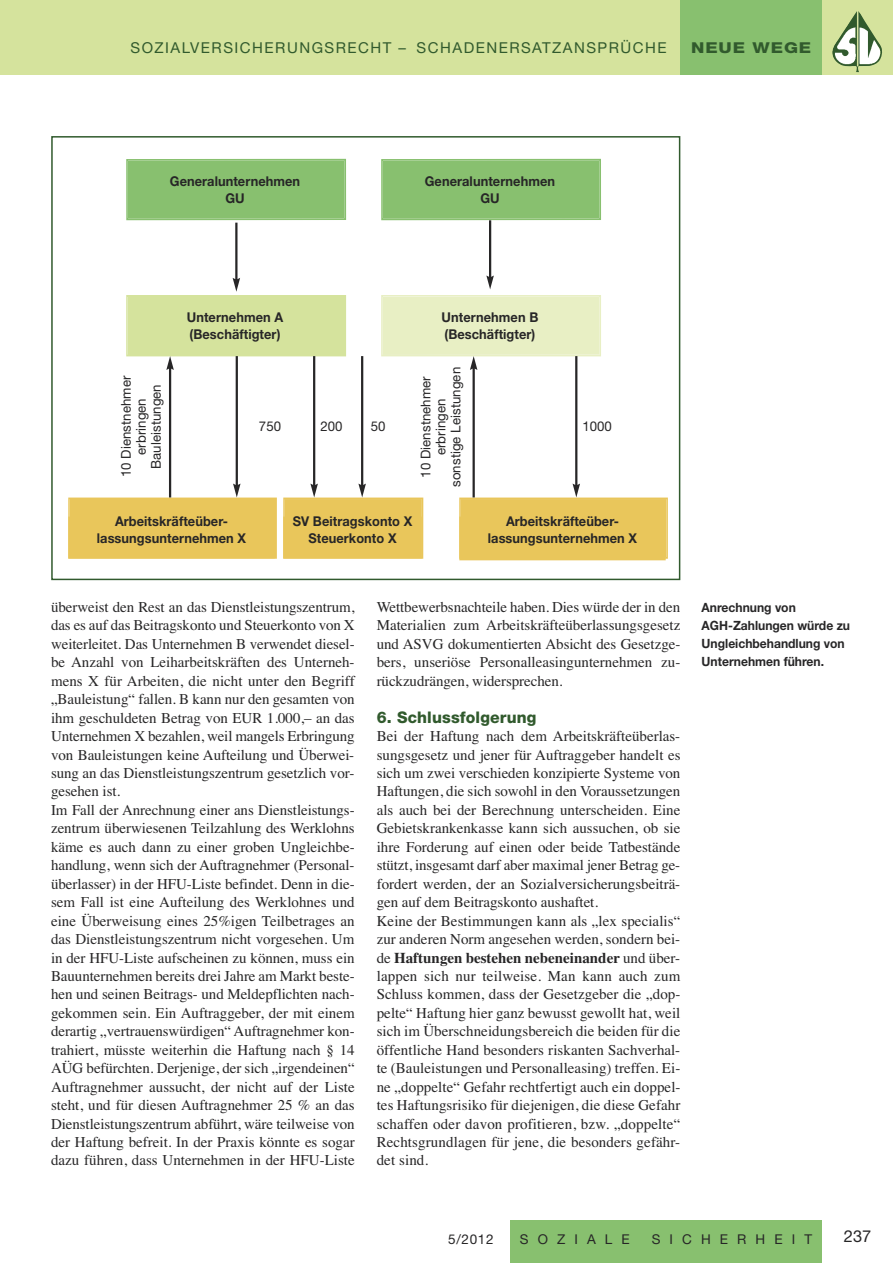
<style>
.page{position:relative;width:893px;height:1263px;background:#fff}
.page>*{position:absolute;margin:0;border:0;box-sizing:border-box;transform-origin:0 0}
.t1{font:16.5px "Helvetica Neue";color:#272627}
.t2{font:800 16.05px "Helvetica Neue";letter-spacing:.01em;color:#315a2d}
.t3{font:15px/18.5px "Times";color:#272627}
.t4{font:15px "Helvetica Neue";letter-spacing:.1em;color:#315a2d}
.t5{font:800 15px "Helvetica Neue";letter-spacing:.05em;color:#315a2d;scale:1.2 1}
.t6{font:700 13.5px/16.8px "Helvetica Neue";letter-spacing:.005em;color:#272627;text-align:center;scale:.95 1}
.t7{font:13.5px/15px "Helvetica Neue";letter-spacing:.005em;color:#272627;text-align:center}
.t8{font:13.5px "Helvetica Neue";letter-spacing:.675em;color:#272627}
.t9{font:700 12.75px/18px "Helvetica Neue";color:#272627;scale:.95 1}
.s1{font-weight:700}
</style>
<div class="page">
<div style="left:0;top:0;width:893px;height:74px;background:#d5e39d"></div>
<img style="left:832px;top:11px;width:50px;height:61px">
<div style="left:680px;top:0;width:142px;height:74px;background:#88c06f"></div>
<div style="left:510px;top:1220px;width:312px;height:43px;background:#88c06f"></div>
<div style="left:51px;top:136px;width:629px;height:444px;border:2px solid #315a2d"></div>
<div style="left:128px;top:160px;width:217px;height:59px;background:#88c06f"></div>
<div style="left:126px;top:159px;width:220px;height:61px;border:2px solid #88c06f"></div>
<div style="left:383px;top:160px;width:217px;height:59px;background:#88c06f"></div>
<div style="left:381px;top:159px;width:220px;height:61px;border:2px solid #88c06f"></div>
<div style="left:128px;top:296px;width:217px;height:59px;background:#d5e39d"></div>
<div style="left:126px;top:295px;width:220px;height:61px;border:2px solid #d5e39d"></div>
<div style="left:70px;top:499px;width:205px;height:58px;background:#e9c65b"></div>
<div style="left:68px;top:497px;width:209px;height:62px;border:2px solid #e9c65b"></div>
<div style="left:68px;top:517px;width:207px;height:41px;background:#e9c65b"></div>
<div style="left:461px;top:499px;width:205px;height:58px;background:#e9c65b"></div>
<div style="left:459px;top:497px;width:209px;height:62px;border:2px solid #e9c65b"></div>
<div style="left:459px;top:517px;width:207px;height:43px;background:#e9c65b"></div>
<div style="left:285px;top:499px;width:137px;height:58px;background:#e9c65b"></div>
<div style="left:283px;top:497px;width:140px;height:62px;border:2px solid #e9c65b"></div>
<div style="left:283px;top:517px;width:139px;height:41px;background:#e9c65b"></div>
<div style="left:383px;top:296px;width:216px;height:59px;background:#e8efc4"></div>
<div style="left:381px;top:295px;width:220px;height:61px;border:2px solid #e8efc4"></div>
<hr style="left:235px;top:223px;width:2px;height:57px;background:#272627">
<svg style="left:233px;top:278px;width:7px;height:14px"></svg>
<hr style="left:236px;top:356px;width:2px;height:130px;background:#272627">
<svg style="left:233px;top:484px;width:8px;height:13px"></svg>
<hr style="left:313px;top:356px;width:2px;height:130px;background:#272627">
<svg style="left:310px;top:484px;width:8px;height:13px"></svg>
<hr style="left:575px;top:356px;width:2px;height:130px;background:#272627">
<svg style="left:573px;top:484px;width:7px;height:13px"></svg>
<hr style="left:361px;top:356px;width:2px;height:130px;background:#272627">
<svg style="left:358px;top:484px;width:8px;height:13px"></svg>
<hr style="left:169px;top:367px;width:2px;height:130px;background:#272627">
<svg style="left:166px;top:356px;width:8px;height:14px"></svg>
<hr style="left:473px;top:367px;width:2px;height:130px;background:#272627">
<svg style="left:470px;top:356px;width:7px;height:14px"></svg>
<hr style="left:489px;top:220px;width:2px;height:58px;background:#272627">
<svg style="left:486px;top:275px;width:8px;height:14px"></svg>
<p class="t4" style="left:130px;top:43px;width:538px">SOZIALVERSICHERUNGSRECHT – SCHADENERSATZANSPRÜCHE</p>
<p class="t5" style="left:691px;top:43px;width:102px">NEUE WEGE</p>
<p class="t6" style="left:170px;top:174px;width:139px">Generalunternehmen<br>GU</p>
<p class="t6" style="left:425px;top:174px;width:139px">Generalunternehmen<br>GU</p>
<p class="t6" style="left:187px;top:310px;width:103px;text-align:left">Unternehmen A (Beschäftigter)</p>
<p class="t6" style="left:442px;top:310px;width:103px;text-align:left">Unternehmen B (Beschäftigter)</p>
<p class="t7" style="left:120px;top:477px;width:103px;rotate:-90deg">10 Dienstnehmer erbringen<br>Bauleistungen</p>
<p class="t7" style="left:420px;top:487px;width:121px;rotate:-90deg">10 Dienstnehmer erbringen<br>sonstige Leistungen</p>
<p class="t7" style="left:259px;top:420px;width:24px">750</p>
<p class="t7" style="left:320px;top:420px;width:24px">200</p>
<p class="t7" style="left:371px;top:420px;width:16px">50</p>
<p class="t7" style="left:582px;top:420px;width:31px">1000</p>
<p class="t6" style="left:293px;top:514px;width:127px">SV Beitragskonto X<br>Steuerkonto X</p>
<p class="t6" style="left:97px;top:514px;width:159px">Arbeitskräfteüber&shy;lassungsunternehmen X</p>
<p class="t6" style="left:488px;top:514px;width:159px">Arbeitskräfteüber&shy;lassungsunternehmen X</p>
<p class="t3" style="left:51px;top:597px;width:305px">überweist den Rest an das Dienstleistungszentrum, das es auf das Beitragskonto und Steuerkonto von X weiterleitet. Das Unternehmen B verwendet diesel&shy;be Anzahl von Leiharbeitskräften des Unterneh&shy;mens X für Arbeiten, die nicht unter den Begriff „Bauleistung“ fallen. B kann nur den gesamten von ihm geschuldeten Betrag von EUR 1.000,– an das Unternehmen X bezahlen, weil mangels Erbringung von Bauleistungen keine Aufteilung und Überwei&shy;sung an das Dienstleistungszentrum gesetzlich vor&shy;gesehen ist.<br>Im Fall der Anrechnung einer ans Dienstleistungs&shy;zentrum überwiesenen Teilzahlung des Werklohns käme es auch dann zu einer groben Ungleichbe&shy;handlung, wenn sich der Auftragnehmer (Personal&shy;überlasser) in der HFU-Liste befindet. Denn in die&shy;sem Fall ist eine Aufteilung des Werklohnes und eine Überweisung eines 25%igen Teilbetrages an das Dienstleistungszentrum nicht vorgesehen. Um in der HFU-Liste aufscheinen zu können, muss ein Bauunternehmen bereits drei Jahre am Markt beste&shy;hen und seinen Beitrags- und Meldepflichten nach&shy;gekommen sein. Ein Auftraggeber, der mit einem derartig „vertrauenswürdigen“ Auftragnehmer kon&shy;trahiert, müsste weiterhin die Haftung nach § 14<br>AÜG befürchten. Derjenige, der sich „irgendeinen“ Auftragnehmer aussucht, der nicht auf der Liste steht, und für diesen Auftragnehmer 25 % an das Dienstleistungszentrum abführt, wäre teilweise von der Haftung befreit. In der Praxis könnte es sogar dazu führen, dass Unternehmen in der HFU-Liste</p>
<p class="t3" style="left:377px;top:597px;width:305px;text-align:justify">Wettbewerbsnachteile haben. Dies würde der in den Materialien zum Arbeitskräfteüberlassungsgesetz und ASVG dokumentierten Absicht des Gesetzge&shy;bers, unseriöse Personalleasingunternehmen zu&shy;rückzudrängen, widersprechen.</p>
<p class="t2" style="left:377px;top:711px;width:161px">6. Schlussfolgerung</p>
<p class="t3" style="left:377px;top:727px;width:305px">Bei der Haftung nach dem Arbeitskräfteüberlas&shy;sungsgesetz und jener für Auftraggeber handelt es sich um zwei verschieden konzipierte Systeme von Haftungen, die sich sowohl in den Voraussetzungen als auch bei der Berechnung unterscheiden. Eine Gebietskrankenkasse kann sich aussuchen, ob sie ihre Forderung auf einen oder beide Tatbestände stützt, insgesamt darf aber maximal jener Betrag ge&shy;fordert werden, der an Sozialversicherungsbeiträ&shy;gen auf dem Beitragskonto aushaftet.<br>Keine der Bestimmungen kann als „lex specialis“ zur anderen Norm angesehen werden, sondern bei&shy;de <span class="s1">Haftungen bestehen nebeneinander</span> und über&shy;lappen sich nur teilweise. Man kann auch zum Schluss kommen, dass der Gesetzgeber die „dop&shy;pelte“ Haftung hier ganz bewusst gewollt hat, weil sich im Überschneidungsbereich die beiden für die öffentliche Hand besonders riskanten Sachverhal&shy;te (Bauleistungen und Personalleasing) treffen. Ei&shy;ne „doppelte“ Gefahr rechtfertigt auch ein doppel&shy;tes Haftungsrisiko für diejenigen, die diese Gefahr schaffen oder davon profitieren, bzw. „doppelte“ Rechtsgrundlagen für jene, die besonders gefähr&shy;det sind.</p>
<p class="t9" style="left:702px;top:598px;width:158px">Anrechnung von<br>AGH-Zahlungen würde zu<br>Ungleichbehandlung von<br>Unternehmen führen.</p>
<p class="t7" style="left:448px;top:1233px;width:47px">5/2012</p>
<p class="t8" style="left:520px;top:1234px;width:111px">SOZIALE</p>
<p class="t8" style="left:652px;top:1234px;width:162px">SICHERHEIT</p>
<p class="t1" style="left:844px;top:1230px;width:29px">237</p>
</div>
